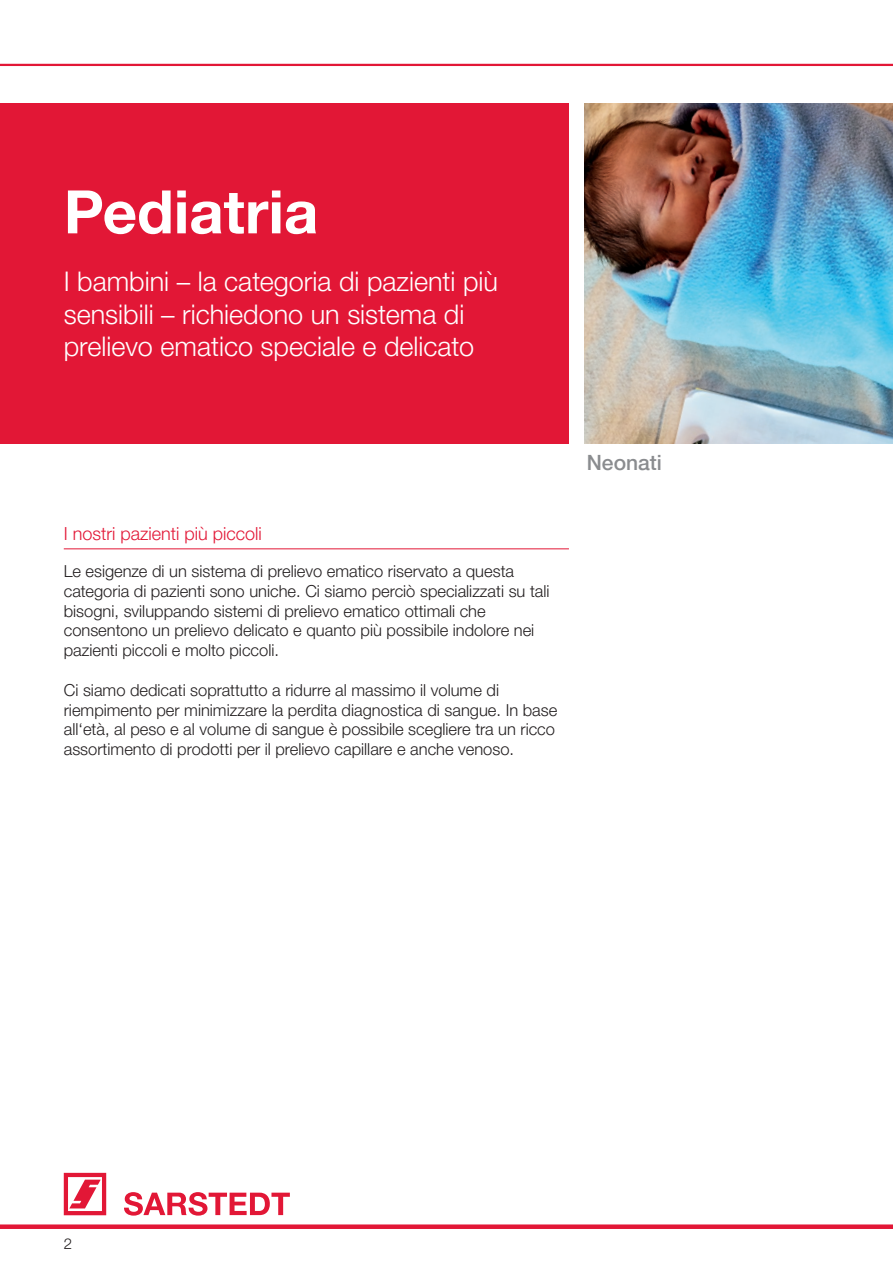
<style>
.page{position:relative;width:893px;height:1263px;background:#fff}
.page>*{position:absolute;margin:0;border:0;box-sizing:border-box;transform-origin:0 0}
.t1{font:700 60px "Helvetica Neue LTW1 G";color:#fff}
.t2{font:300 27px/32.4px "Helvetica Neue LTW1 G";color:#fff}
.t3{font:500 21px "Helvetica Neue LTW1 G";color:#8a8c8f}
.t4{font:300 18px "Helvetica Neue LTW1 G";color:#e21736}
.t5{font:300 16.5px/19.8px "Helvetica Neue LTW1 G";color:#231f20}
.t6{font:300 15px "Helvetica Neue LTW1 G";color:#231f20}
</style>
<div class="page">
<div style="left:0;top:1224px;width:893px;height:5px;background:#e21736"></div>
<svg style="left:64px;top:1173px;width:42px;height:42px"></svg>
<svg style="left:124px;top:1192px;width:166px;height:23px"></svg>
<img style="left:584px;top:103px;width:309px;height:340px">
<div style="left:0;top:103px;width:569px;height:340px;background:#e21736"></div>
<hr style="left:0;top:64px;width:893px;height:2px;background:#e21736">
<hr style="left:64px;top:549px;width:505px;height:1px;background:#e21736">
<h1 class="t1" style="left:64px;top:175px;width:256px">Pediatria</h1>
<h2 class="t2" style="left:64px;top:265px;width:436px">I bambini – la categoria di pazienti più sensibili – richiedono un sistema di prelievo ematico speciale e delicato</h2>
<p class="t4" style="left:64px;top:523px;width:200px">I nostri pazienti più piccoli</p>
<p class="t5" style="left:64px;top:561px;width:487px">Le esigenze di un sistema di prelievo ematico riservato a questa categoria di pazienti sono uniche. Ci siamo perciò specializzati su tali bisogni, sviluppando sistemi di prelievo ematico ottimali che consentono un prelievo delicato e quanto più possibile indolore nei pazienti piccoli e molto piccoli.</p>
<p class="t5" style="left:64px;top:680px;width:495px">Ci siamo dedicati soprattutto a ridurre al massimo il volume di riempimento per minimizzare la perdita diagnostica di sangue. In base all‘età, al peso e al volume di sangue è possibile scegliere tra un ricco assortimento di prodotti per il prelievo capillare e anche venoso.</p>
<p class="t3" style="left:587px;top:450px;width:77px">Neonati</p>
<p class="t6" style="left:64px;top:1234px;width:10px">2</p>
</div>
